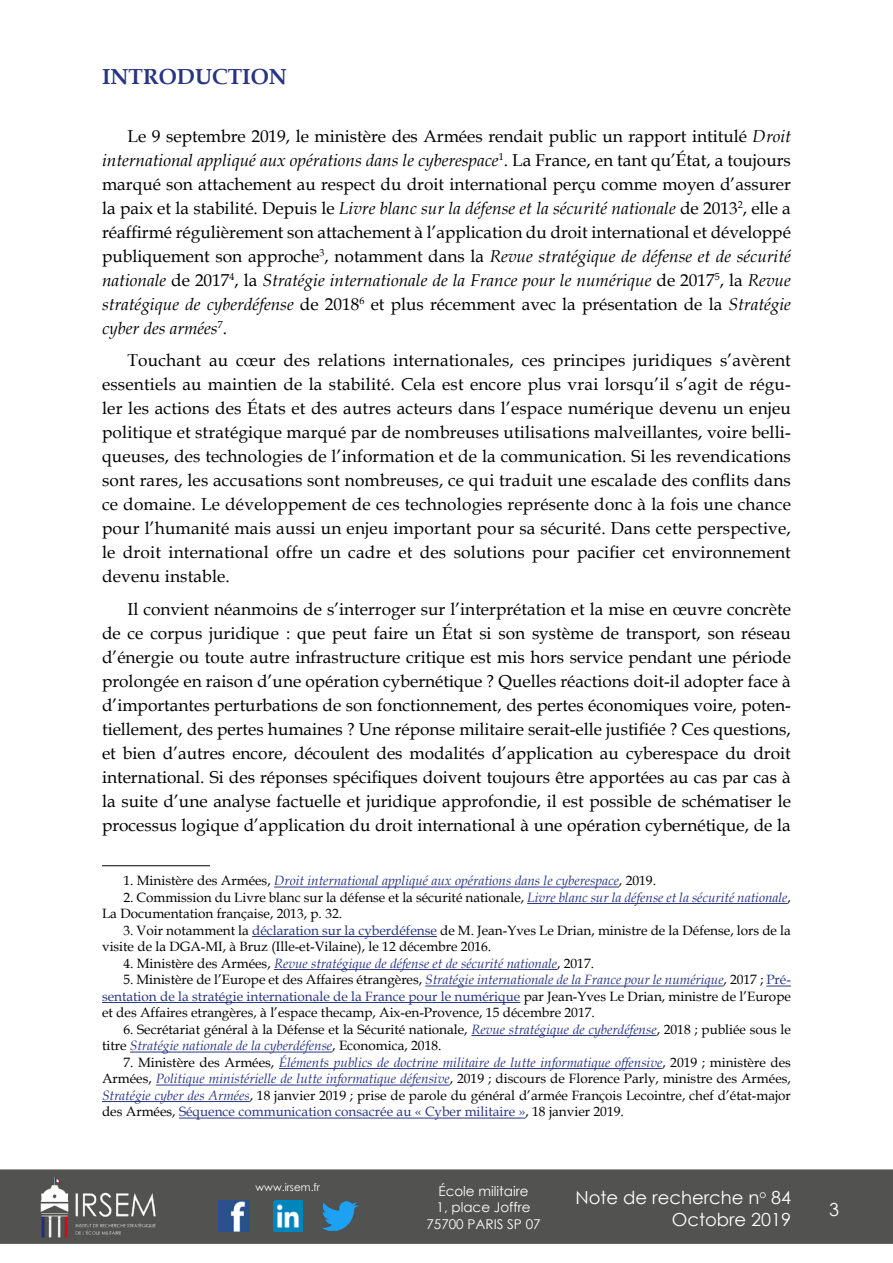
<style>
.page{position:relative;width:893px;height:1263px;background:#fff}
.page>*{position:absolute;margin:0;border:0;box-sizing:border-box;transform-origin:0 0}
.t1{font:700 21.75px "Book Antiqua";color:#283583}
.t2{font:18px/21.6px "Century Gothic";color:#fff;text-align:right}
.t3{font:17.25px/24px "Book Antiqua";color:#000;text-align:justify}
.t4{font:13.5px/16.5px "Book Antiqua";color:#000}
.t5{font:italic 13.5px "Book Antiqua";color:#283583}
.t6{font:13.5px/16.2px "Century Gothic";color:#fff;text-align:center}
.t7{font:10.5px "Century Gothic";color:#fff}
.s1{font-style:italic}
.s2{font-style:normal;color:#000}
.s3{font-style:italic;color:#283583}
.s4{color:#283583}
</style>
<div class="page">
<div style="left:0;top:1169px;width:893px;height:75px;background:#525251"></div>
<img style="left:39px;top:1169px;width:117px;height:75px">
<img style="left:322px;top:1201px;width:36px;height:30px">
<img style="left:218px;top:1200px;width:31px;height:32px">
<img style="left:274px;top:1200px;width:28px;height:32px">
<hr style="left:102px;top:865px;width:108px;height:1px;background:#000">
<hr style="left:274px;top:887px;width:345px;height:1px;background:#283583">
<hr style="left:527px;top:903px;width:260px;height:1px;background:#283583">
<hr style="left:252px;top:936px;width:185px;height:1px;background:#283583">
<hr style="left:274px;top:969px;width:283px;height:1px;background:#283583">
<hr style="left:425px;top:986px;width:299px;height:1px;background:#283583">
<svg style="left:766px;top:986px;width:25px;height:1px"></svg>
<hr style="left:102px;top:1002px;width:418px;height:1px;background:#283583">
<hr style="left:471px;top:1035px;width:186px;height:1px;background:#283583">
<hr style="left:130px;top:1052px;width:202px;height:1px;background:#283583">
<hr style="left:279px;top:1068px;width:383px;height:1px;background:#283583">
<hr style="left:156px;top:1085px;width:294px;height:1px;background:#283583">
<hr style="left:102px;top:1101px;width:148px;height:1px;background:#283583">
<hr style="left:179px;top:1118px;width:346px;height:1px;background:#283583">
<p class="t1" style="left:102px;top:62px;width:186px">INTRODUCTION</p>
<p class="t3" style="left:102px;top:124px;width:690px;text-indent:26px">Le 9 septembre 2019, le ministère des Armées rendait public un rapport intitulé <span class="s1">Droit international appliqué aux opérations dans le cyberespace</span><sup>1</sup>. La France, en tant qu’État, a toujours marqué son attachement au respect du droit international perçu comme moyen d’assurer la paix et la stabilité. Depuis le <span class="s1">Livre blanc sur la défense et la sécurité nationale</span> de 2013<sup>2</sup>, elle a réaffirmé régulièrement son attachement à l’application du droit international et développé publiquement son approche<sup>3</sup>, notamment dans la <span class="s1">Revue stratégique de défense et de sécurité nationale</span> de 2017<sup>4</sup>, la <span class="s1">Stratégie internationale de la France pour le numérique</span> de 2017<sup>5</sup>, la <span class="s1">Revue stratégique de cyberdéfense</span> de 2018<sup>6</sup> et plus récemment avec la présentation de la <span class="s1">Stratégie cyber des armées</span><sup>7</sup>.</p>
<p class="t3" style="left:102px;top:348px;width:690px;text-indent:26px">Touchant au cœur des relations internationales, ces principes juridiques s’avèrent essentiels au maintien de la stabilité. Cela est encore plus vrai lorsqu’il s’agit de régu&shy;ler les actions des États et des autres acteurs dans l’espace numérique devenu un enjeu politique et stratégique marqué par de nombreuses utilisations malveillantes, voire belli&shy;queuses, des technologies de l’information et de la communication. Si les revendications sont rares, les accusations sont nombreuses, ce qui traduit une escalade des conflits dans ce domaine. Le développement de ces technologies représente donc à la fois une chance pour l’humanité mais aussi un enjeu important pour sa sécurité. Dans cette perspective, le droit international offre un cadre et des solutions pour pacifier cet environnement devenu instable.</p>
<p class="t3" style="left:102px;top:597px;width:690px;text-indent:26px">Il convient néanmoins de s’interroger sur l’interprétation et la mise en œuvre concrète de ce corpus juridique : que peut faire un État si son système de transport, son réseau d’énergie ou toute autre infrastructure critique est mis hors service pendant une période prolongée en raison d’une opération cybernétique ? Quelles réactions doit-il adopter face à d’importantes perturbations de son fonctionnement, des pertes économiques voire, poten&shy;tiellement, des pertes humaines ? Une réponse militaire serait-elle justifiée ? Ces questions, et bien d’autres encore, découlent des modalités d’application au cyberespace du droit international. Si des réponses spécifiques doivent toujours être apportées au cas par cas à la suite d’une analyse factuelle et juridique approfondie, il est possible de schématiser le processus logique d’application du droit international à une opération cybernétique, de la</p>
<p class="t5" style="left:123px;top:871px;width:534px"><span class="s2">1. Ministère des Armées,</span> Droit international appliqué aux opérations dans le cyberespace<span class="s2">, 2019.</span></p>
<p class="t4" style="left:102px;top:888px;width:690px;text-indent:21px">2. Commission du Livre blanc sur la défense et la sécurité nationale, <span class="s3">Livre blanc sur la défense et la sécurité nationale</span>,<br>La Documentation française, 2013, p. 32.</p>
<p class="t4" style="left:102px;top:921px;width:690px;text-indent:21px">3. Voir notamment la <span class="s4">déclaration sur la cyberdéfense</span> de M. Jean-Yves Le Drian, ministre de la Défense, lors de la visite de la DGA-MI, à Bruz (Ille-et-Vilaine), le 12 décembre 2016.</p>
<p class="t5" style="left:123px;top:954px;width:472px"><span class="s2">4. Ministère des Armées,</span> Revue stratégique de défense et de sécurité nationale<span class="s2">, 2017.</span></p>
<p class="t4" style="left:102px;top:971px;width:690px;text-align:justify;text-indent:21px">5. Ministère de l’Europe et des Affaires étrangères, <span class="s3">Stratégie internationale de la France pour le numérique</span>, 2017 ; <span class="s4">Pré&shy;sentation de la stratégie internationale de la France pour le numérique</span> par Jean-Yves Le Drian, ministre de l’Europe et des Affaires etrangères, à l’espace thecamp, Aix-en-Provence, 15 décembre 2017.</p>
<p class="t4" style="left:102px;top:1020px;width:690px;text-indent:21px">6. Secrétariat général à la Défense et la Sécurité nationale, <span class="s3">Revue stratégique de cyberdéfense</span>, 2018 ; publiée sous le titre <span class="s3">Stratégie nationale de la cyberdéfense</span>, Economica, 2018.</p>
<p class="t4" style="left:102px;top:1053px;width:690px;text-align:justify;text-indent:21px">7. Ministère des Armées, <span class="s3">Éléments publics de doctrine militaire de lutte informatique offensive</span>, 2019 ; ministère des Armées, <span class="s3">Politique ministérielle de lutte informatique défensive</span>, 2019 ; discours de Florence Parly, ministre des Armées, <span class="s3">Stratégie cyber des Armées</span>, 18 janvier 2019 ; prise de parole du général d’armée François Lecointre, chef d’état-major des Armées, <span class="s4">Séquence communication consacrée au « Cyber militaire »</span>, 18 janvier 2019.</p>
<p class="t7" style="left:256px;top:1179px;width:66px">www.irsem.fr</p>
<p class="t6" style="left:426px;top:1183px;width:116px">École militaire<br>1, place Joffre<br>75700 PARIS SP 07</p>
<p class="t2" style="left:575px;top:1186px;width:217px">Note de recherche n<sup>o</sup> 84<br>Octobre 2019</p>
<p class="t2" style="left:829px;top:1198px;width:11px">3</p>
</div>
